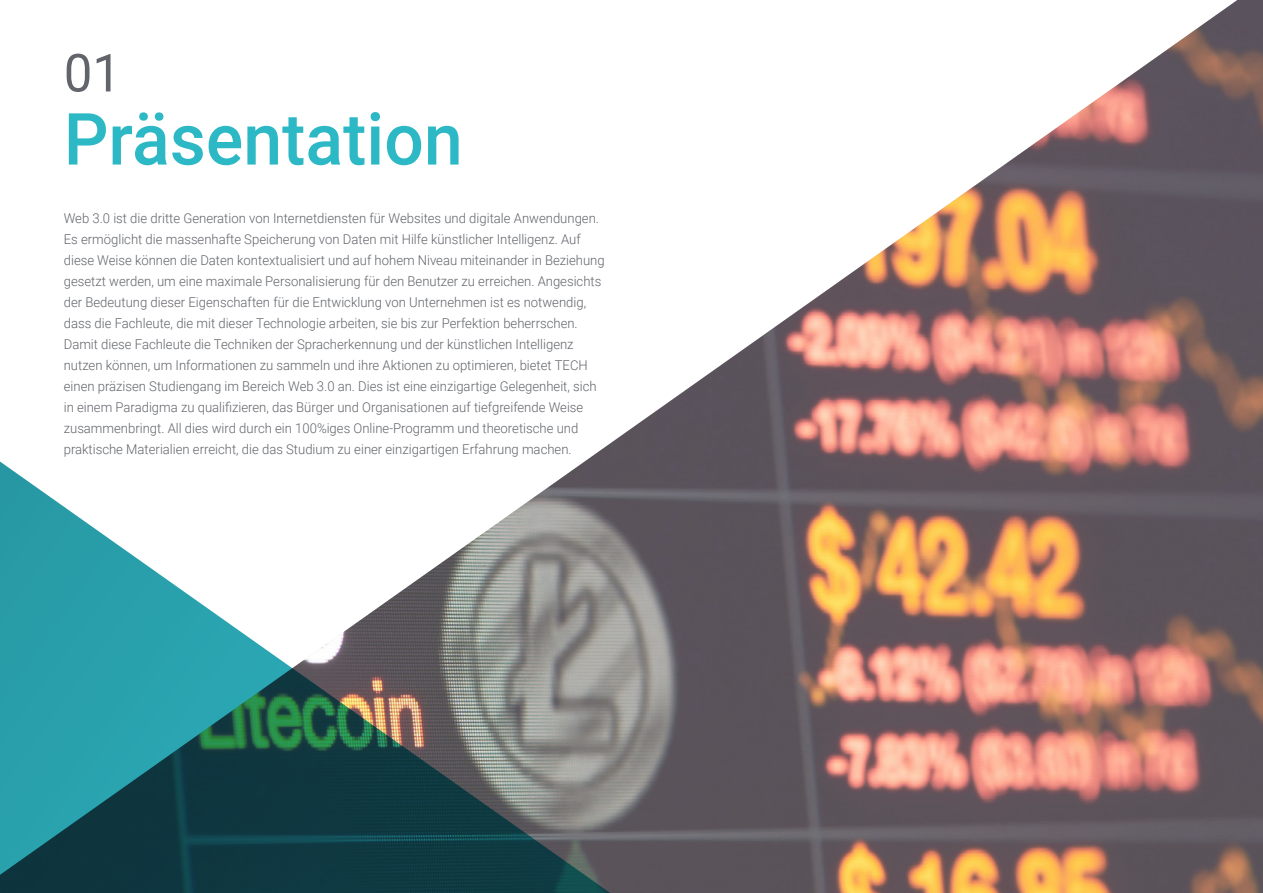
<style>
.page{position:relative;width:1263px;height:893px;background:#fff}
.page>*{position:absolute;margin:0;border:0;box-sizing:border-box;transform-origin:0 0}
.t1{font:500 72px "Roboto";color:#2db8c5}
.t2{font:52.5px "Roboto";color:#61646a}
.t3{font:300 13.5px/21px "Roboto";color:#61646a}
</style>
<div class="page">
<img style="left:606px;top:0;width:657px;height:893px">
<svg style="left:0;top:446px;width:640px;height:447px"></svg>
<h2 class="t2" style="left:64px;top:36px;width:59px">01</h2>
<h1 class="t1" style="left:64px;top:89px;width:400px">Präsentation</h1>
<p class="t3" style="left:64px;top:207px;width:542px">Web 3.0 ist die dritte Generation von Internetdiensten für Websites und digitale Anwendungen.<br>Es ermöglicht die massenhafte Speicherung von Daten mit Hilfe künstlicher Intelligenz. Auf diese Weise können die Daten kontextualisiert und auf hohem Niveau miteinander in Beziehung gesetzt werden, um eine maximale Personalisierung für den Benutzer zu erreichen. Angesichts der Bedeutung dieser Eigenschaften für die Entwicklung von Unternehmen ist es notwendig, dass die Fachleute, die mit dieser Technologie arbeiten, sie bis zur Perfektion beherrschen.<br>Damit diese Fachleute die Techniken der Spracherkennung und der künstlichen Intelligenz nutzen können, um Informationen zu sammeln und ihre Aktionen zu optimieren, bietet TECH einen präzisen Studiengang im Bereich Web 3.0 an. Dies ist eine einzigartige Gelegenheit, sich in einem Paradigma zu qualifizieren, das Bürger und Organisationen auf tiefgreifende Weise zusammenbringt. All dies wird durch ein 100%iges Online-Programm und theoretische und praktische Materialien erreicht, die das Studium zu einer einzigartigen Erfahrung machen.</p>
</div>
